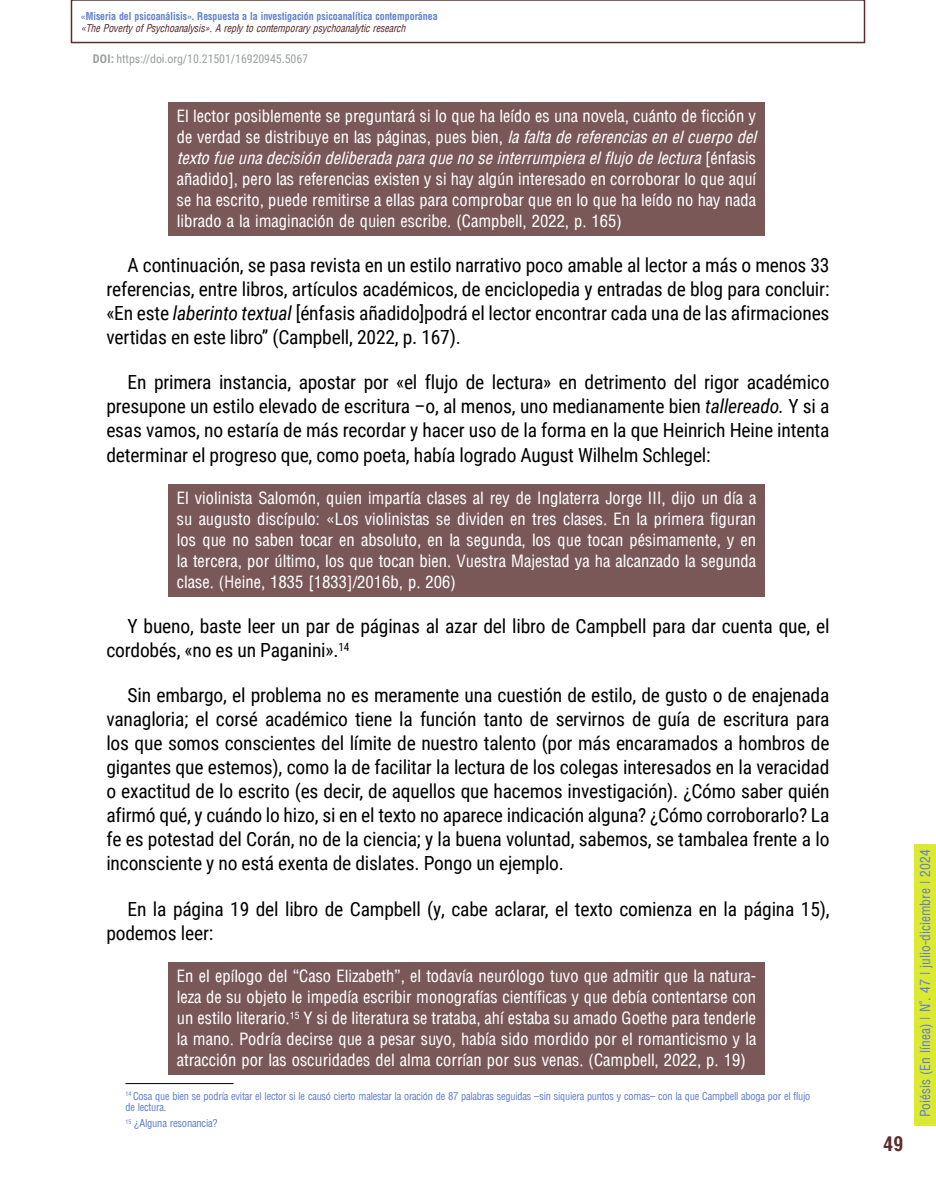
<style>
.page{position:relative;width:936px;height:1191px;background:#fff}
.page>*{position:absolute;margin:0;border:0;box-sizing:border-box;transform-origin:0 0}
.t1{font:19.5px/24px "Roboto Condensed";letter-spacing:-.01em;color:#000;text-align:justify}
.t2{font:700 condensed 19.5px "Arena";color:#592e2e}
.t3{font:16.5px/21px "Arena Condensed";color:#fff;text-align:justify}
.t4{font:italic condensed 16.5px "Arena";color:#fff}
.t5{font:13.5px "Arena Condensed";color:#6283cf}
.t6{font:12px "Roboto Condensed";letter-spacing:-.01em;color:#9c9e9f}
.t7{font:10.5px/11.7px "Arena Condensed";letter-spacing:-.02em;color:#6283cf}
.t8{font:700 condensed 10.5px "Arena";letter-spacing:-.01em;color:#6283cf;scale:.95 1}
.t9{font:italic condensed 10.5px "Arena";letter-spacing:-.01em;color:#592e2e;scale:.95 1}
.s1{font-weight:700}
.s2{font-family:"Arena";font-style:italic;font-stretch:condensed}
.s3{font-family:"Arena Condensed";font-style:normal;font-stretch:normal}
.s4{font-style:italic}
</style>
<div class="page">
<div style="left:914px;top:844px;width:21px;height:282px;background:#dce932"></div>
<div style="left:71px;top:0;width:794px;height:43px;border:2px solid #592e2e"></div>
<div style="left:168px;top:102px;width:596px;height:133px;background:#7a5858"></div>
<div style="left:168px;top:484px;width:596px;height:112px;background:#7a5858"></div>
<div style="left:168px;top:962px;width:596px;height:112px;background:#7a5858"></div>
<hr style="left:125px;top:1083px;width:108px;height:1px;background:#000">
<p class="t8" style="left:81px;top:10px;width:377px">«Miseria del psicoanálisis». Respuesta a la investigación psicoanalítica contemporánea</p>
<p class="t9" style="left:81px;top:23px;width:343px">«The Poverty of Psychoanalysis». A reply to contemporary psychoanalytic research</p>
<p class="t6" style="left:93px;top:51px;width:217px"><span class="s1">DOI:</span> https://doi.org/10.21501/16920945.5067</p>
<p class="t3" style="left:177px;top:105px;width:581px">El lector posiblemente se preguntará si lo que ha leído es una novela, cuánto de ficción y de verdad se distribuye en las páginas, pues bien, <span class="s2">la falta de referencias en el cuerpo del</span></p>
<p class="t4" style="left:177px;top:148px;width:581px">texto fue una decisión deliberada para que no se interrumpiera el flujo de lectura <span class="s3">[énfasis</span></p>
<p class="t3" style="left:177px;top:168px;width:580px">añadido], pero las referencias existen y si hay algún interesado en corroborar lo que aquí se ha escrito, puede remitirse a ellas para comprobar que en lo que ha leído no hay nada librado a la imaginación de quien escribe. (Campbell, 2022, p. 165)</p>
<p class="t1" style="left:106px;top:252px;width:724px;text-indent:21px">A continuación, se pasa revista en un estilo narrativo poco amable al lector a más o menos 33 referencias, entre libros, artículos académicos, de enciclopedia y entradas de blog para concluir: «En este <span class="s4">laberinto textual</span> [énfasis añadido]podrá el lector encontrar cada una de las afirmaciones vertidas en este libro” (Campbell, 2022, p. 167).</p>
<p class="t1" style="left:106px;top:370px;width:724px;text-indent:21px">En primera instancia, apostar por «el flujo de lectura» en detrimento del rigor académico presupone un estilo elevado de escritura –o, al menos, uno medianamente bien <span class="s4">tallereado.</span> Y si a esas vamos, no estaría de más recordar y hacer uso de la forma en la que Heinrich Heine intenta determinar el progreso que, como poeta, había logrado August Wilhelm Schlegel:</p>
<p class="t3" style="left:177px;top:487px;width:581px">El violinista Salomón, quien impartía clases al rey de Inglaterra Jorge III, dijo un día a su augusto discípulo: «Los violinistas se dividen en tres clases. En la primera figuran los que no saben tocar en absoluto, en la segunda, los que tocan pésimamente, y en la tercera, por último, los que tocan bien. Vuestra Majestad ya ha alcanzado la segunda clase. (Heine, 1835 [1833]/2016b, p. 206)</p>
<p class="t1" style="left:106px;top:613px;width:724px;text-indent:21px">Y bueno, baste leer un par de páginas al azar del libro de Campbell para dar cuenta que, el cordobés, «no es un Paganini».<sup>14</sup></p>
<p class="t1" style="left:106px;top:682px;width:724px;text-indent:21px">Sin embargo, el problema no es meramente una cuestión de estilo, de gusto o de enajenada vanagloria; el corsé académico tiene la función tanto de servirnos de guía de escritura para los que somos conscientes del límite de nuestro talento (por más encaramados a hombros de gigantes que estemos), como la de facilitar la lectura de los colegas interesados en la veracidad o exactitud de lo escrito (es decir, de aquellos que hacemos investigación). ¿Cómo saber quién afirmó qué, y cuándo lo hizo, si en el texto no aparece indicación alguna? ¿Cómo corroborarlo? La fe es potestad del Corán, no de la ciencia; y la buena voluntad, sabemos, se tambalea frente a lo inconsciente y no está exenta de dislates. Pongo un ejemplo.</p>
<p class="t1" style="left:106px;top:896px;width:724px;text-indent:21px">En la página 19 del libro de Campbell (y, cabe aclarar, el texto comienza en la página 15), podemos leer:</p>
<p class="t3" style="left:177px;top:965px;width:581px">En el epílogo del “Caso Elizabeth”, el todavía neurólogo tuvo que admitir que la natura&shy;leza de su objeto le impedía escribir monografías científicas y que debía contentarse con un estilo literario.<sup>15</sup> Y si de literatura se trataba, ahí estaba su amado Goethe para tenderle la mano. Podría decirse que a pesar suyo, había sido mordido por el romanticismo y la atracción por las oscuridades del alma corrían por sus venas. (Campbell, 2022, p. 19)</p>
<p class="t7" style="left:125px;top:1090px;width:686px"><sup>14</sup> Cosa que bien se podría evitar el lector si le causó cierto malestar la oración de 87 palabras seguidas –sin siquiera puntos y comas– con la que Campbell aboga por el flujo de lectura.</p>
<p class="t7" style="left:125px;top:1117px;width:94px"><sup>15</sup> ¿Alguna resonancia?</p>
<p class="t2" style="left:883px;top:1132px;width:21px">49</p>
<p class="t5" style="left:917px;top:1117px;width:269px;rotate:-90deg">Poiésis (En línea) | N°. 47 | julio-diciembre | 2024</p>
</div>
